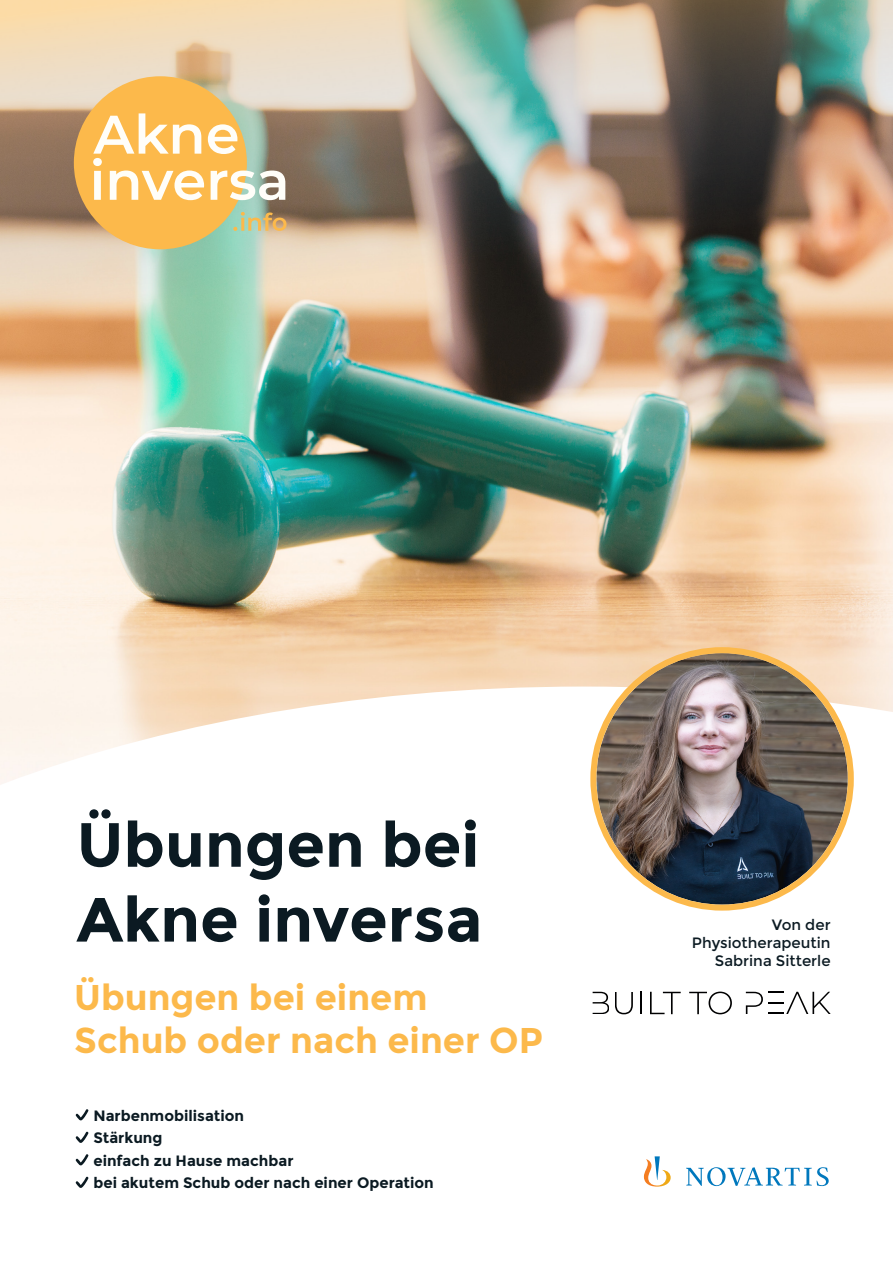
<style>
.page{position:relative;width:893px;height:1263px;background:#fff}
.page>*{position:absolute;margin:0;border:0;box-sizing:border-box;transform-origin:0 0}
.t1{font:700 62.4px/74.8px "Montserrat";color:#0b1a22}
.t2{font:700 35.85px/42.9px "Montserrat";color:#fcb94b}
.t3{font:700 15px/22.5px "Montserrat";color:#0b1a22}
.t4{font:15px/18px "Montserrat";color:#0b1a22;text-align:right}
</style>
<div class="page">
<img style="left:0;top:384px;width:893px;height:302px">
<img style="left:0;top:0;width:893px;height:384px">
<svg style="left:0;top:686px;width:830px;height:501px"></svg>
<svg style="left:644px;top:1156px;width:185px;height:30px"></svg>
<div style="left:74px;top:76px;width:173px;height:173px;background:#fcb94b;border-radius:50%"></div>
<svg style="left:233px;top:212px;width:53px;height:19px"></svg>
<svg style="left:93px;top:113px;width:192px;height:87px"></svg>
<img style="left:402px;top:586px;width:491px;height:349px">
<svg style="left:593px;top:992px;width:16px;height:22px"></svg>
<svg style="left:615px;top:992px;width:18px;height:22px"></svg>
<hr style="left:640px;top:992px;width:2px;height:22px;background:#000001">
<svg style="left:650px;top:992px;width:31px;height:22px"></svg>
<svg style="left:689px;top:991px;width:43px;height:23px"></svg>
<svg style="left:746px;top:992px;width:85px;height:22px"></svg>
<svg style="left:590px;top:647px;width:264px;height:264px;background:#90847b"></svg>
<svg style="left:75px;top:1108px;width:14px;height:14px"></svg>
<svg style="left:75px;top:1153px;width:14px;height:14px"></svg>
<svg style="left:75px;top:1131px;width:14px;height:13px"></svg>
<svg style="left:75px;top:1176px;width:14px;height:12px"></svg>
<h1 class="t1" style="left:77px;top:807px;width:407px">Übungen bei<br>Akne inversa</h1>
<h2 class="t2" style="left:74px;top:976px;width:470px">Übungen bei einem<br>Schub oder nach einer OP</h2>
<p class="t3" style="left:93px;top:1104px;width:342px">Narbenmobilisation<br>Stärkung<br>einfach zu Hause machbar<br>bei akutem Schub oder nach einer Operation</p>
<p class="t4" style="left:692px;top:916px;width:140px">Von der<br>Physiotherapeutin<br>Sabrina Sitterle</p>
</div>
